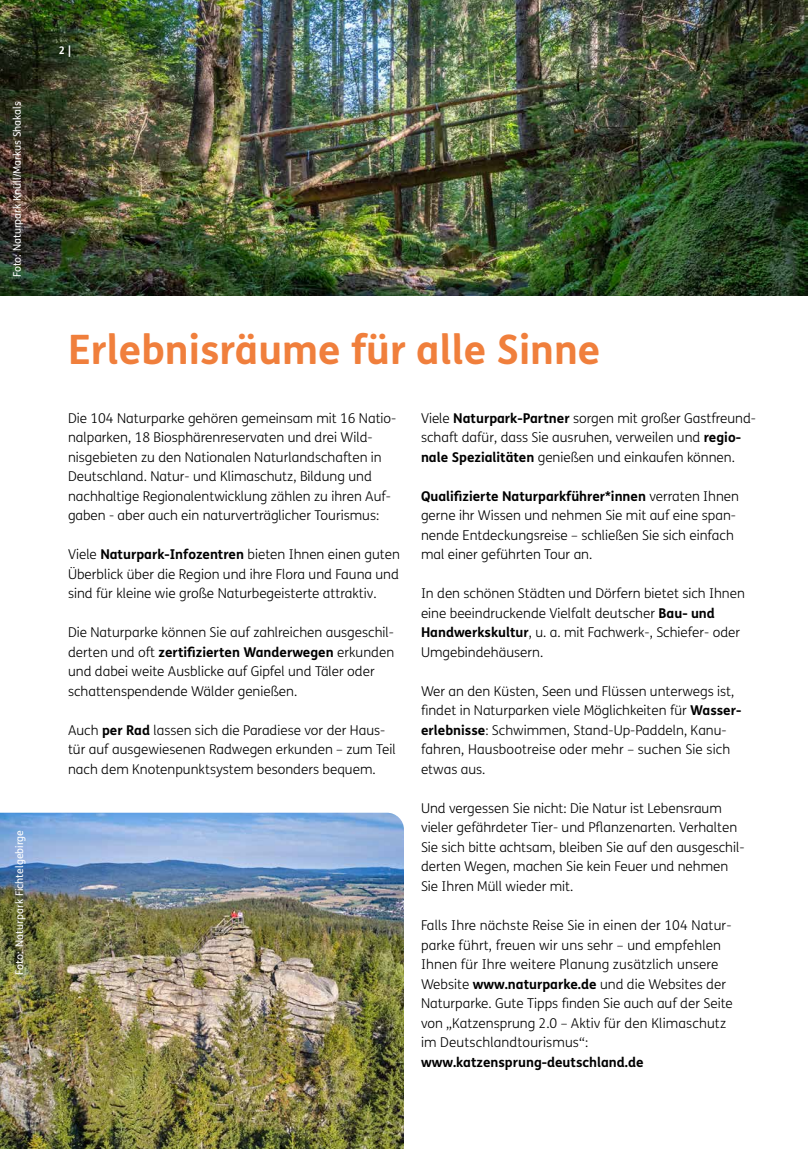
<style>
.page{position:relative;width:808px;height:1149px;background:#fff}
.page>*{position:absolute;margin:0;border:0;box-sizing:border-box;transform-origin:0 0}
.t1{font:700 40.5px "FS Me";color:#f07f3c}
.t2{font:300 13.5px/19.5px "FS Me";color:#000}
.t3{font:700 13.5px "FS Me";color:#000}
.t4{font:10.5px "FS Me";color:#fff}
.t5{font:700 10.5px "FS Me";color:#fff}
.s1{font-weight:700}
</style>
<div class="page">
<img style="left:0;top:0;width:808px;height:295px">
<img style="left:0;top:812px;width:404px;height:336px">
<p class="t4" style="left:10px;top:277px;width:177px;rotate:-90deg">Foto: Naturpark Knüll/Markus Shakals</p>
<p class="t4" style="left:12px;top:974px;width:146px;rotate:-90deg">Foto: Naturpark Fichtelgebirge</p>
<p class="t5" style="left:59px;top:42px;width:14px">2 |</p>
<h1 class="t1" style="left:68px;top:318px;width:534px">Erlebnisräume für alle Sinne</h1>
<p class="t2" style="left:68px;top:408px;width:330px">Die 104 Naturparke gehören gemeinsam mit 16 Natio&shy;nalparken, 18 Biosphärenreservaten und drei Wild&shy;nisgebieten zu den Nationalen Naturlandschaften in Deutschland. Natur- und Klimaschutz, Bildung und nachhaltige Regionalentwicklung zählen zu ihren Auf&shy;gaben - aber auch ein naturverträglicher Tourismus:</p>
<p class="t2" style="left:68px;top:544px;width:333px;text-align:justify">Viele <span class="s1">Naturpark-Infozentren</span> bieten Ihnen einen guten Überblick über die Region und ihre Flora und Fauna und sind für kleine wie große Naturbegeisterte attraktiv.</p>
<p class="t2" style="left:68px;top:622px;width:328px">Die Naturparke können Sie auf zahlreichen ausgeschil&shy;derten und oft <span class="s1">zertifizierten Wanderwegen</span> erkunden und dabei weite Ausblicke auf Gipfel und Täler oder schattenspendende Wälder genießen.</p>
<p class="t2" style="left:68px;top:720px;width:329px">Auch <span class="s1">per Rad</span> lassen sich die Paradiese vor der Haus&shy;tür auf ausgewiesenen Radwegen erkunden – zum Teil nach dem Knotenpunktsystem besonders bequem.</p>
<p class="t2" style="left:421px;top:407px;width:337px">Viele <span class="s1">Naturpark-Partner</span> sorgen mit großer Gastfreund&shy;schaft dafür, dass Sie ausruhen, verweilen und <span class="s1">regio&shy;nale Spezialitäten</span> genießen und einkaufen können.</p>
<p class="t2" style="left:421px;top:485px;width:320px"><span class="s1">Qualifizierte Naturparkführer*innen</span> verraten Ihnen gerne ihr Wissen und nehmen Sie mit auf eine span&shy;nende Entdeckungsreise – schließen Sie sich einfach mal einer geführten Tour an.</p>
<p class="t2" style="left:421px;top:583px;width:325px">In den schönen Städten und Dörfern bietet sich Ihnen eine beeindruckende Vielfalt deutscher <span class="s1">Bau- und Handwerkskultur</span>, u. a. mit Fachwerk-, Schiefer- oder Umgebindehäusern.</p>
<p class="t2" style="left:421px;top:680px;width:322px">Wer an den Küsten, Seen und Flüssen unterwegs ist, findet in Naturparken viele Möglichkeiten für <span class="s1">Wasser&shy;erlebnisse</span>: Schwimmen, Stand-Up-Paddeln, Kanu&shy;fahren, Hausbootreise oder mehr – suchen Sie sich etwas aus.</p>
<p class="t2" style="left:421px;top:797px;width:325px">Und vergessen Sie nicht: Die Natur ist Lebensraum vieler gefährdeter Tier- und Pflanzenarten. Verhalten Sie sich bitte achtsam, bleiben Sie auf den ausgeschil&shy;derten Wegen, machen Sie kein Feuer und nehmen Sie Ihren Müll wieder mit.</p>
<p class="t2" style="left:421px;top:914px;width:313px">Falls Ihre nächste Reise Sie in einen der 104 Natur&shy;parke führt, freuen wir uns sehr – und empfehlen Ihnen für Ihre weitere Planung zusätzlich unsere Website <span class="s1">www.naturparke.de</span> und die Websites der Naturparke. Gute Tipps finden Sie auch auf der Seite von „Katzensprung 2.0 – Aktiv für den Klimaschutz im Deutschlandtourismus“:</p>
<p class="t3" style="left:421px;top:1050px;width:224px">www.katzensprung-deutschland.de</p>
</div>
